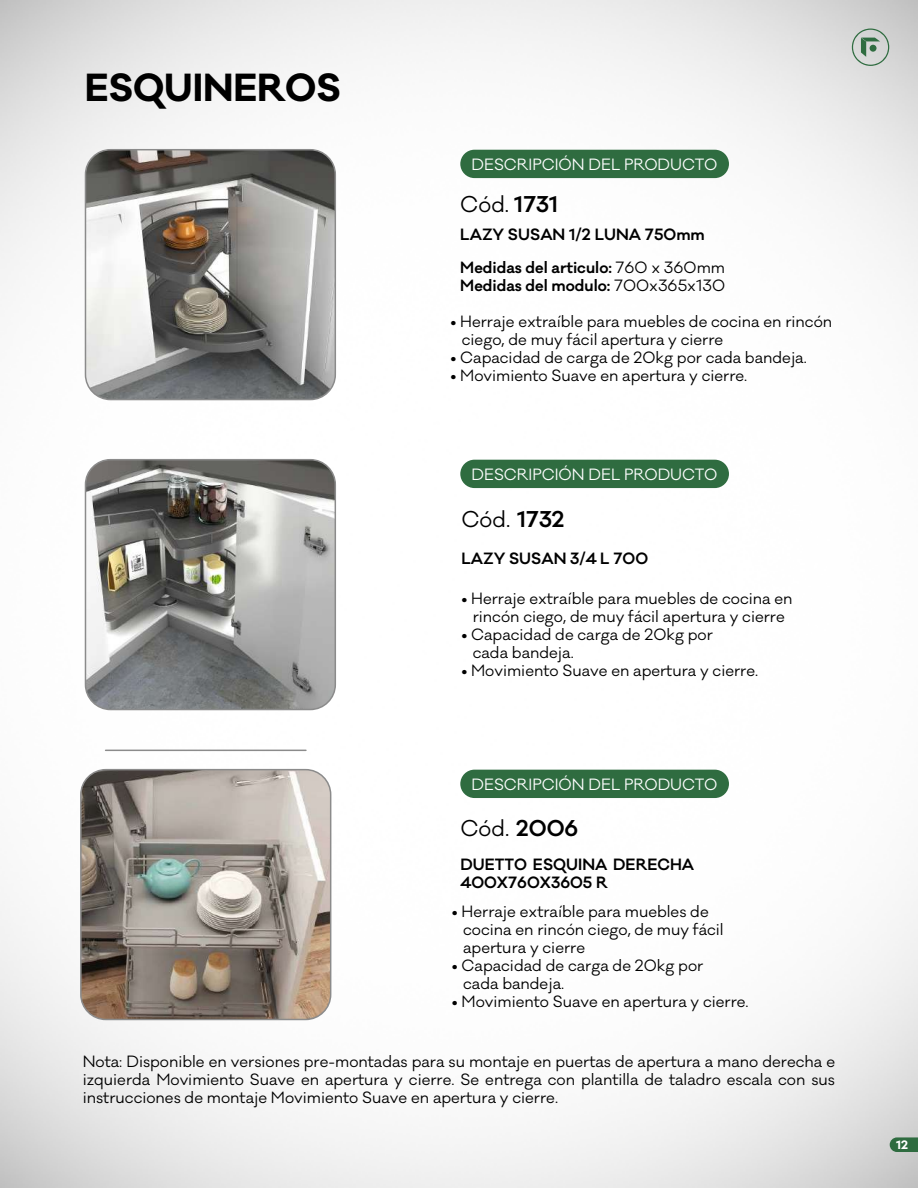
<style>
.page{position:relative;width:918px;height:1188px;background:#fff}
.page>*{position:absolute;margin:0;border:0;box-sizing:border-box;transform-origin:0 0}
.t1{font:700 36px "Galano Classic";letter-spacing:-.005em;color:#000}
.t2{font:21px "Galano Classic";color:#000}
.t3{font:15px/18px "Galano Classic";color:#000}
.t4{font:600 15px/18px "Galano Classic";color:#000}
.t5{font:15px "Galano Classic";color:#fff}
.t6{font:700 11.25px "Galano Classic";color:#fff}
.s1{font-weight:600}
.s2{font-weight:400}
</style>
<div class="page">
<div style="left:460px;top:150px;width:269px;height:28px;background:#2f6c40;border-radius:14px"></div>
<img style="left:85px;top:150px;width:250px;height:250px">
<div style="left:85px;top:149px;width:251px;height:251px;border:2px solid #8b8b8b;border-radius:25px"></div>
<svg style="left:852px;top:29px;width:37px;height:37px"></svg>
<hr style="left:106px;top:750px;width:200px;height:1px;background:#8b8b8b">
<div style="left:460px;top:460px;width:269px;height:28px;background:#2f6c40;border-radius:14px"></div>
<div style="left:460px;top:770px;width:269px;height:28px;background:#2f6c40;border-radius:14px"></div>
<img style="left:81px;top:770px;width:250px;height:249px">
<div style="left:80px;top:769px;width:251px;height:251px;border:2px solid #8b8b8b;border-radius:25px"></div>
<img style="left:85px;top:460px;width:250px;height:250px">
<div style="left:85px;top:459px;width:251px;height:251px;border:2px solid #8b8b8b;border-radius:25px"></div>
<svg style="left:890px;top:1137px;width:28px;height:15px"></svg>
<h1 class="t1" style="left:85px;top:63px;width:257px">ESQUINEROS</h1>
<p class="t5" style="left:471px;top:154px;width:247px">DESCRIPCIÓN DEL PRODUCTO</p>
<h2 class="t2" style="left:460px;top:190px;width:99px">Cód. <span class="s1">1731</span></h2>
<p class="t4" style="left:460px;top:225px;width:246px">LAZY SUSAN 1/2 LUNA 750mm</p>
<p class="t4" style="left:460px;top:259px;width:266px">Medidas del articulo: <span class="s2">760 x 360mm<br></span>Medidas del modulo: <span class="s2">700x365x130</span></p>
<p class="t3" style="left:462px;top:313px;width:372px;text-indent:-11px">• Herraje extraíble para muebles de cocina en rincón ciego, de muy fácil apertura y cierre</p>
<p class="t3" style="left:450px;top:349px;width:358px">• Capacidad de carga de 20kg por cada bandeja.</p>
<p class="t3" style="left:450px;top:367px;width:298px">• Movimiento Suave en apertura y cierre.</p>
<p class="t5" style="left:471px;top:464px;width:247px">DESCRIPCIÓN DEL PRODUCTO</p>
<h2 class="t2" style="left:461px;top:506px;width:105px">Cód. <span class="s1">1732</span></h2>
<p class="t4" style="left:461px;top:550px;width:188px">LAZY SUSAN 3/4 L 700</p>
<p class="t3" style="left:461px;top:590px;width:333px;text-align:center">• Herraje extraíble para muebles de cocina en rincón ciego, de muy fácil apertura y cierre</p>
<p class="t3" style="left:473px;top:626px;width:242px;text-indent:-11px">• Capacidad de carga de 20kg por cada bandeja.</p>
<p class="t3" style="left:461px;top:662px;width:298px">• Movimiento Suave en apertura y cierre.</p>
<p class="t5" style="left:471px;top:774px;width:247px">DESCRIPCIÓN DEL PRODUCTO</p>
<h2 class="t2" style="left:460px;top:815px;width:119px">Cód. <span class="s1">2006</span></h2>
<p class="t4" style="left:460px;top:856px;width:235px">DUETTO ESQUINA DERECHA<br>400X760X3605 R</p>
<p class="t3" style="left:463px;top:902px;width:262px;text-indent:-11px">• Herraje extraíble para muebles de cocina en rincón ciego, de muy fácil apertura y cierre</p>
<p class="t3" style="left:463px;top:956px;width:242px;text-indent:-11px">• Capacidad de carga de 20kg por cada bandeja.</p>
<p class="t3" style="left:452px;top:992px;width:298px">• Movimiento Suave en apertura y cierre.</p>
<p class="t3" style="left:83px;top:1053px;width:754px;text-align:justify">Nota: Disponible en versiones pre-montadas para su montaje en puertas de apertura a mano derecha e izquierda Movimiento Suave en apertura y cierre. Se entrega con plantilla de taladro escala con sus instrucciones de montaje Movimiento Suave en apertura y cierre.</p>
<p class="t6" style="left:896px;top:1137px;width:14px">12</p>
</div>
